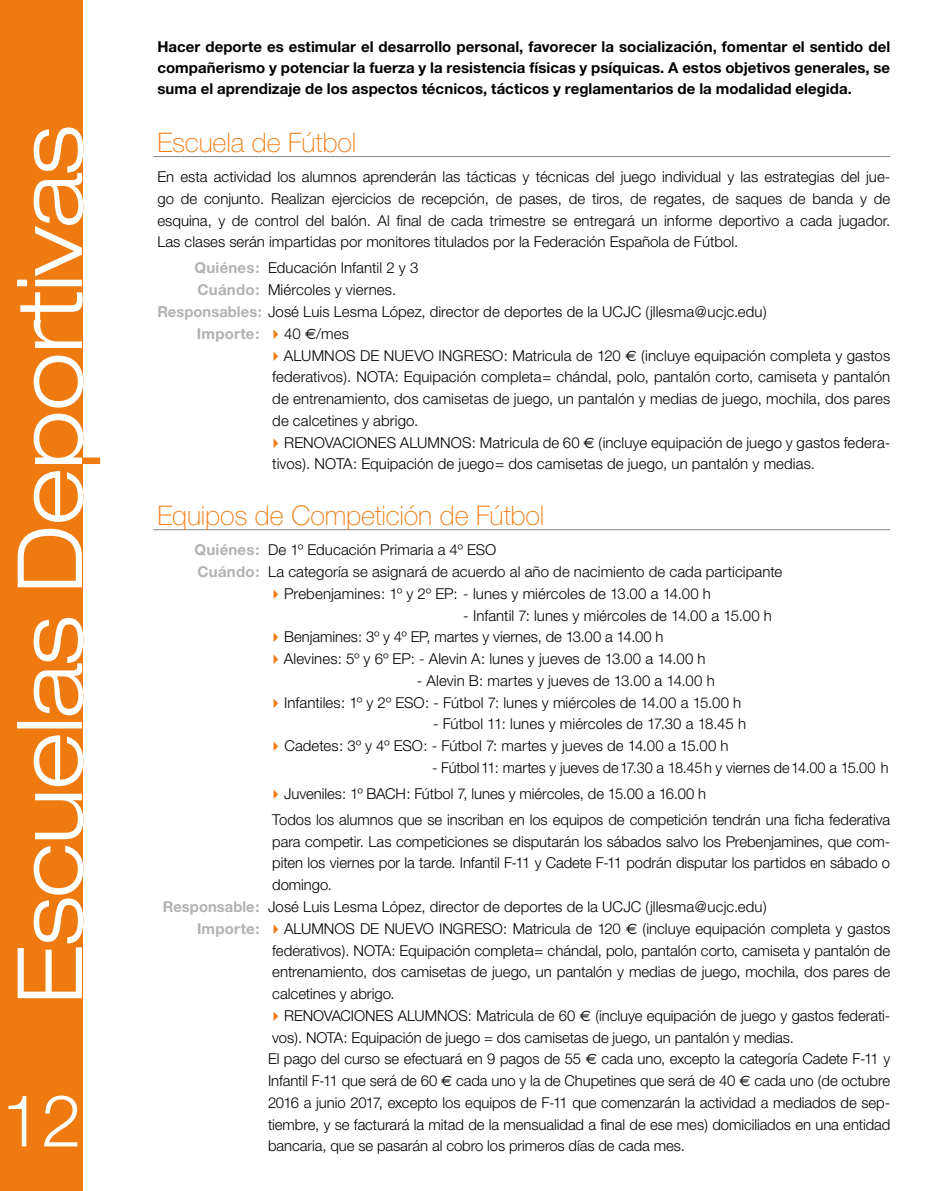
<style>
.page{position:relative;width:936px;height:1191px;background:#fff}
.page>*{position:absolute;margin:0;border:0;box-sizing:border-box;transform-origin:0 0}
.t1{font:300 72px "Helvetica Neue";color:#fff}
.t2{font:100 27px "Helvetica Neue";letter-spacing:-.005em;color:#ef7b10}
.t3{font:300 15px/21.8px "Helvetica Neue";color:#000}
.t4{font:700 15px/21px "Helvetica Neue";letter-spacing:.005em;color:#000;text-align:justify}
.t5{font:700 15px "Helvetica Neue";letter-spacing:.015em;color:#b3b2b2}
.s1{font-weight:700;color:#b3b2b2}
.s2{color:#ef7b10}
.s3{font-weight:300;color:#000}
.s4{font-family:"Euro Sans";font-weight:400;color:#000}
.s5{font-family:"Euro Sans";font-weight:400}
</style>
<div class="page">
<div style="left:0;top:0;width:82px;height:1191px;background:#ef7b10"></div>
<hr style="left:153px;top:156px;width:737px;height:1px;background:#878787">
<hr style="left:153px;top:529px;width:737px;height:1px;background:#878787">
<svg style="left:17px;top:127px;width:66px;height:871px"></svg>
<h1 class="t1" style="left:2px;top:1076px;width:82px">12</h1>
<p class="t4" style="left:157px;top:36px;width:734px">Hacer deporte es estimular el desarrollo personal, favorecer la socialización, fomentar el sentido del compañerismo y potenciar la fuerza y la resistencia físicas y psíquicas. A estos objetivos generales, se suma el aprendizaje de los aspectos técnicos, tácticos y reglamentarios de la modalidad elegida.</p>
<h2 class="t2" style="left:157px;top:127px;width:200px">Escuela de Fútbol</h2>
<p class="t3" style="left:157px;top:166px;width:734px;text-align:justify">En esta actividad los alumnos aprenderán las tácticas y técnicas del juego individual y las estrategias del jue&shy;go de conjunto. Realizan ejercicios de recepción, de pases, de tiros, de regates, de saques de banda y de esquina, y de control del balón. Al final de cada trimestre se entregará un informe deportivo a cada jugador.<br>Las clases serán impartidas por monitores titulados por la Federación Española de Fútbol.</p>
<p class="t3" style="left:194px;top:257px;width:225px"><span class="s1">Quiénes:</span> Educación Infantil 2 y 3</p>
<p class="t3" style="left:198px;top:279px;width:200px"><span class="s1">Cuándo:</span> Miércoles y viernes.</p>
<p class="t3" style="left:157px;top:300px;width:610px"><span class="s1">Responsables:</span> José Luis Lesma López, director de deportes de la UCJC (jllesma@ucjc.edu)</p>
<p class="t5" style="left:197px;top:324px;width:153px">Importe: <span class="s2">✔</span><span class="s3">40</span> <span class="s4">€</span><span class="s3">/mes</span></p>
<p class="t3" style="left:268px;top:344px;width:623px;text-align:justify"><span class="s2">✔</span>ALUMNOS DE NUEVO INGRESO: Matricula de 120 <span class="s5">€</span> (incluye equipación completa y gastos federativos). NOTA: Equipación completa= chándal, polo, pantalón corto, camiseta y pantalón de entrenamiento, dos camisetas de juego, un pantalón y medias de juego, mochila, dos pares de calcetines y abrigo.</p>
<p class="t3" style="left:268px;top:431px;width:623px"><span class="s2">✔</span>RENOVACIONES ALUMNOS: Matricula de 60 <span class="s5">€</span> (incluye equipación de juego y gastos federa&shy;tivos). NOTA: Equipación de juego= dos camisetas de juego, un pantalón y medias.</p>
<h2 class="t2" style="left:157px;top:500px;width:388px">Equipos de Competición de Fútbol</h2>
<p class="t3" style="left:194px;top:539px;width:589px"><span class="s1">Quiénes:</span> De 1º Educación Primaria a 4º ESO<br><span class="s1">Cuándo:</span> La categoría se asignará de acuerdo al año de nacimiento de cada participante</p>
<p class="t3" style="left:268px;top:582px;width:444px"><span class="s2">✔</span>Prebenjamines: 1º y 2º EP: - lunes y miércoles de 13.00 a 14.00 h</p>
<p class="t3" style="left:463px;top:604px;width:310px">- Infantil 7: lunes y miércoles de 14.00 a 15.00 h</p>
<p class="t3" style="left:268px;top:626px;width:397px"><span class="s2">✔</span>Benjamines: 3º y 4º EP, martes y viernes, de 13.00 a 14.00 h</p>
<p class="t3" style="left:268px;top:647px;width:439px"><span class="s2">✔</span>Alevines: 5º y 6º EP: - Alevin A: lunes y jueves de 13.00 a 14.00 h</p>
<p class="t3" style="left:416px;top:669px;width:299px">- Alevin B: martes y jueves de 13.00 a 14.00 h</p>
<p class="t3" style="left:268px;top:691px;width:474px"><span class="s2">✔</span>Infantiles: 1º y 2º ESO: - Fútbol 7: lunes y miércoles de 14.00 a 15.00 h</p>
<p class="t3" style="left:433px;top:713px;width:314px">- Fútbol 11: lunes y miércoles de 17.30 a 18.45 h</p>
<p class="t3" style="left:268px;top:734px;width:462px"><span class="s2">✔</span>Cadetes: 3º y 4º ESO: - Fútbol 7: martes y jueves de 14.00 a 15.00 h</p>
<p class="t3" style="left:432px;top:756px;width:458px">- Fútbol11: martes y jueves de17.30 a 18.45h y viernes de14.00 a 15.00 h</p>
<p class="t3" style="left:268px;top:780px;width:623px;line-height:26px"><span class="s2">✔</span>Juveniles: 1º BACH: Fútbol 7, lunes y miércoles, de 15.00 a 16.00 h<br>Todos los alumnos que se inscriban en los equipos de competición tendrán una ficha federativa</p>
<p class="t3" style="left:272px;top:830px;width:619px">para competir. Las competiciones se disputarán los sábados salvo los Prebenjamines, que com-</p>
<p class="t3" style="left:272px;top:852px;width:619px">piten los viernes por la tarde. Infantil F-11 y Cadete F-11 podrán disputar los partidos en sábado o</p>
<p class="t3" style="left:272px;top:873px;width:61px">domingo.</p>
<p class="t3" style="left:163px;top:895px;width:605px"><span class="s1">Responsable:</span> José Luis Lesma López, director de deportes de la UCJC (jllesma@ucjc.edu)</p>
<p class="t3" style="left:197px;top:917px;width:694px"><span class="s1">Importe:</span> <span class="s2">✔</span>ALUMNOS DE NUEVO INGRESO: Matricula de 120 <span class="s5">€</span> (incluye equipación completa y gastos</p>
<p class="t3" style="left:272px;top:939px;width:619px">federativos). NOTA: Equipación completa= chándal, polo, pantalón corto, camiseta y pantalón de</p>
<p class="t3" style="left:272px;top:960px;width:619px">entrenamiento, dos camisetas de juego, un pantalón y medias de juego, mochila, dos pares de</p>
<p class="t3" style="left:272px;top:982px;width:124px">calcetines y abrigo.</p>
<p class="t3" style="left:268px;top:1004px;width:623px"><span class="s2">✔</span>RENOVACIONES ALUMNOS: Matricula de 60 <span class="s5">€</span> (incluye equipación de juego y gastos federati&shy;vos). NOTA: Equipación de juego = dos camisetas de juego, un pantalón y medias.<br>El pago del curso se efectuará en 9 pagos de 55 <span class="s5">€</span> cada uno, excepto la categoría Cadete F-11 y Infantil F-11 que será de 60 <span class="s5">€</span> cada uno y la de Chupetines que será de 40 <span class="s5">€</span> cada uno (de octubre 2016 a junio 2017, excepto los equipos de F-11 que comenzarán la actividad a mediados de sep&shy;tiembre, y se facturará la mitad de la mensualidad a final de ese mes) domiciliados en una entidad</p>
<p class="t3" style="left:268px;top:1134px;width:418px">bancaria, que se pasarán al cobro los primeros días de cada mes.</p>
</div>
